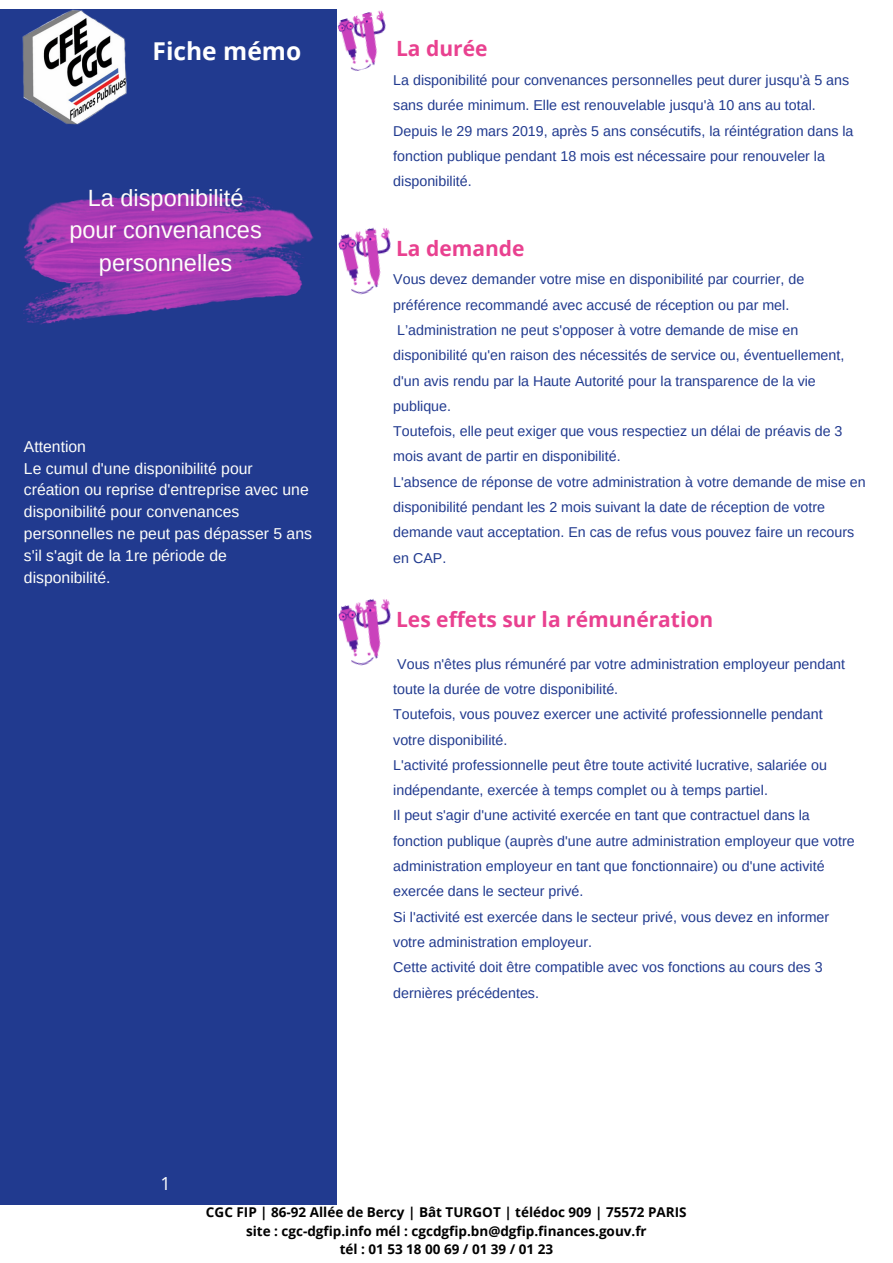
<style>
.page{position:relative;width:893px;height:1263px;background:#fff}
.page>*{position:absolute;margin:0;border:0;box-sizing:border-box;transform-origin:0 0}
.t1{font:700 32.25px/38.3px "Montserrat";color:#fefefa}
.t2{font:700 24.6px "Open Sans";color:#fff}
.t3{font:23.55px/32.6px "Arimo";color:#fefefa;text-align:center}
.t4{font:700 21px "Open Sans";color:#e94190}
.t5{font:18px "Open Sans";color:#fff}
.t6{font:15.75px/21.9px "Arimo";color:#fefefa}
.t7{font:14.25px/25.3px "Arimo";color:#213a8f}
.t8{font:700 13.5px "Open Sans";color:#000}
</style>
<div class="page">
<div style="left:0;top:9px;width:337px;height:1195px;background:#213a8f"></div>
<img style="left:24px;top:194px;width:289px;height:131px">
<img style="left:22px;top:9px;width:105px;height:116px">
<img style="left:337px;top:10px;width:49px;height:61px">
<img style="left:338px;top:227px;width:53px;height:68px">
<img style="left:338px;top:599px;width:53px;height:67px">
<h4 class="t2" style="left:152px;top:34px;width:150px">Fiche mémo</h4>
<p class="t3" style="left:69px;top:181px;width:194px">La disponibilité pour convenances personnelles</p>
<p class="t1" style="left:24px;top:193px;width:282px">L'ENTRETIEN<br>PROFESSIONNEL</p>
<p class="t6" style="left:24px;top:435px;width:289px">Attention<br>Le cumul d'une disponibilité pour création ou reprise d'entreprise avec une disponibilité pour convenances personnelles ne peut pas dépasser 5 ans s'il s'agit de la 1re période de disponibilité.</p>
<h4 class="t5" style="left:160px;top:1171px;width:12px">1</h4>
<h2 class="t4" style="left:396px;top:34px;width:93px">La durée</h2>
<h5 class="t7" style="left:393px;top:67px;width:462px">La disponibilité pour convenances personnelles peut durer jusqu'à 5 ans sans durée minimum. Elle est renouvelable jusqu'à 10 ans au total.<br>Depuis le 29 mars 2019, après 5 ans consécutifs, la réintégration dans la fonction publique pendant 18 mois est nécessaire pour renouveler la disponibilité.</h5>
<h5 class="t4" style="left:396px;top:233px;width:130px">La demande</h5>
<h1 class="t7" style="left:393px;top:267px;width:474px">Vous devez demander votre mise en disponibilité par courrier, de préférence recommandé avec accusé de réception ou par mel.<br>L’administration ne peut s'opposer à votre demande de mise en disponibilité qu'en raison des nécessités de service ou, éventuellement, d'un avis rendu par la Haute Autorité pour la transparence de la vie publique.<br>Toutefois, elle peut exiger que vous respectiez un délai de préavis de 3 mois avant de partir en disponibilité.<br>L'absence de réponse de votre administration à votre demande de mise en disponibilité pendant les 2 mois suivant la date de réception de votre demande vaut acceptation. En cas de refus vous pouvez faire un recours en CAP.</h1>
<h5 class="t4" style="left:396px;top:604px;width:319px">Les effets sur la rémunération</h5>
<h4 class="t7" style="left:393px;top:651px;width:463px">Vous n'êtes plus rémunéré par votre administration employeur pendant toute la durée de votre disponibilité.<br>Toutefois, vous pouvez exercer une activité professionnelle pendant votre disponibilité.<br>L'activité professionnelle peut être toute activité lucrative, salariée ou indépendante, exercée à temps complet ou à temps partiel.<br>Il peut s'agir d'une activité exercée en tant que contractuel dans la fonction publique (auprès d'une autre administration employeur que votre administration employeur en tant que fonctionnaire) ou d'une activité exercée dans le secteur privé.<br>Si l'activité est exercée dans le secteur privé, vous devez en informer votre administration employeur.<br>Cette activité doit être compatible avec vos fonctions au cours des 3 dernières précédentes.</h4>
<h5 class="t8" style="left:206px;top:1202px;width:482px">CGC FIP | 86-92 Allée de Bercy | Bât TURGOT | télédoc 909 | 75572 PARIS</h5>
<p class="t8" style="left:246px;top:1221px;width:402px">site : cgc-dgfip.info mél : cgcdgfip.bn@dgfip.finances.gouv.fr</p>
<p class="t8" style="left:340px;top:1240px;width:215px">tél : 01 53 18 00 69 / 01 39 / 01 23</p>
</div>
